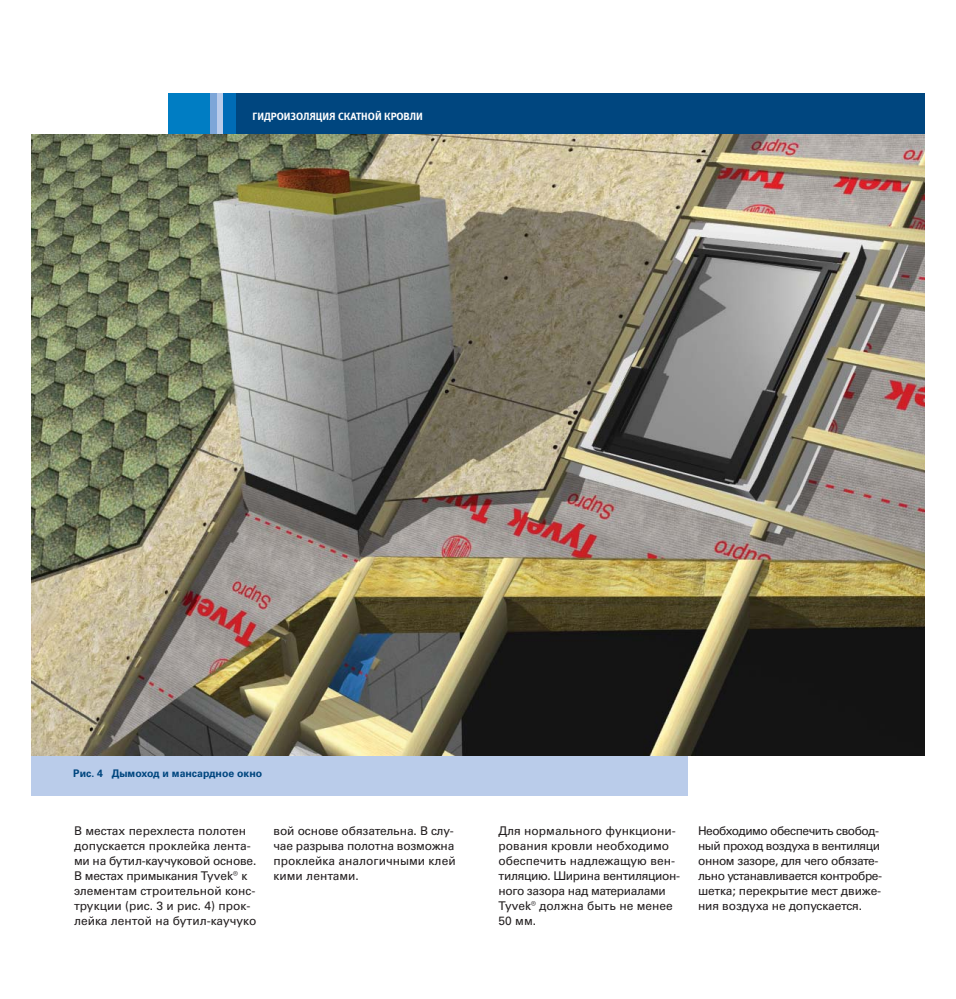
<style>
.page{position:relative;width:956px;height:999px;background:#fff}
.page>*{position:absolute;margin:0;border:0;box-sizing:border-box;transform-origin:0 0}
.t1{font:12px/15px "Univers Cyr";letter-spacing:-.015em;color:#231f20}
.t2{font:12px/15px "Univers Cyr";letter-spacing:-.04em;color:#231f20}
.t3{font:700 10.5px "Univers Cyr";color:#00467f}
.t4{font:10.5px "Meta Bold C";color:#fff}
</style>
<div class="page">
<div style="left:222px;top:93px;width:14px;height:41px;background:#006cb6"></div>
<div style="left:216px;top:93px;width:6px;height:41px;background:#baccea"></div>
<div style="left:210px;top:93px;width:6px;height:41px;background:#7da6d8"></div>
<div style="left:168px;top:93px;width:42px;height:41px;background:#007dc3"></div>
<div style="left:236px;top:93px;width:688px;height:41px;background:#00467f"></div>
<img style="left:32px;top:134px;width:892px;height:621px">
<div style="left:32px;top:755px;width:656px;height:40px;background:#baccea"></div>
<p class="t4" style="left:253px;top:112px;width:172px">ГИДРОИЗОЛЯЦИЯ СКАТНОЙ КРОВЛИ</p>
<p class="t3" style="left:73px;top:769px;width:190px">Рис. 4 Дымоход и мансардное окно</p>
<p class="t1" style="left:74px;top:824px;width:184px">В местах перехлеста полотен допускается проклейка лента&shy;ми на бутил-каучуковой основе.<br>В местах примыкания Tyvek® к элементам строительной конс&shy;трукции (рис. 3 и рис. 4) прок&shy;лейка лентой на бутил-каучуко</p>
<p class="t1" style="left:499px;top:824px;width:183px">Для нормального функциони&shy;рования кровли необходимо обеспечить надлежащую вен&shy;тиляцию. Ширина вентиляцион&shy;ного зазора над материалами<br>Tyvek® должна быть не менее<br>50 мм.</p>
<p class="t1" style="left:274px;top:824px;width:184px">вой основе обязательна. В слу&shy;чае разрыва полотна возможна проклейка аналогичными клей кими лентами.</p>
<p class="t2" style="left:698px;top:824px;width:186px">Необходимо обеспечить свобод&shy;ный проход воздуха в вентиляци онном зазоре, для чего обязате&shy;льно устанавливается контробре&shy;шетка; перекрытие мест движе&shy;ния воздуха не допускается.</p>
</div>
